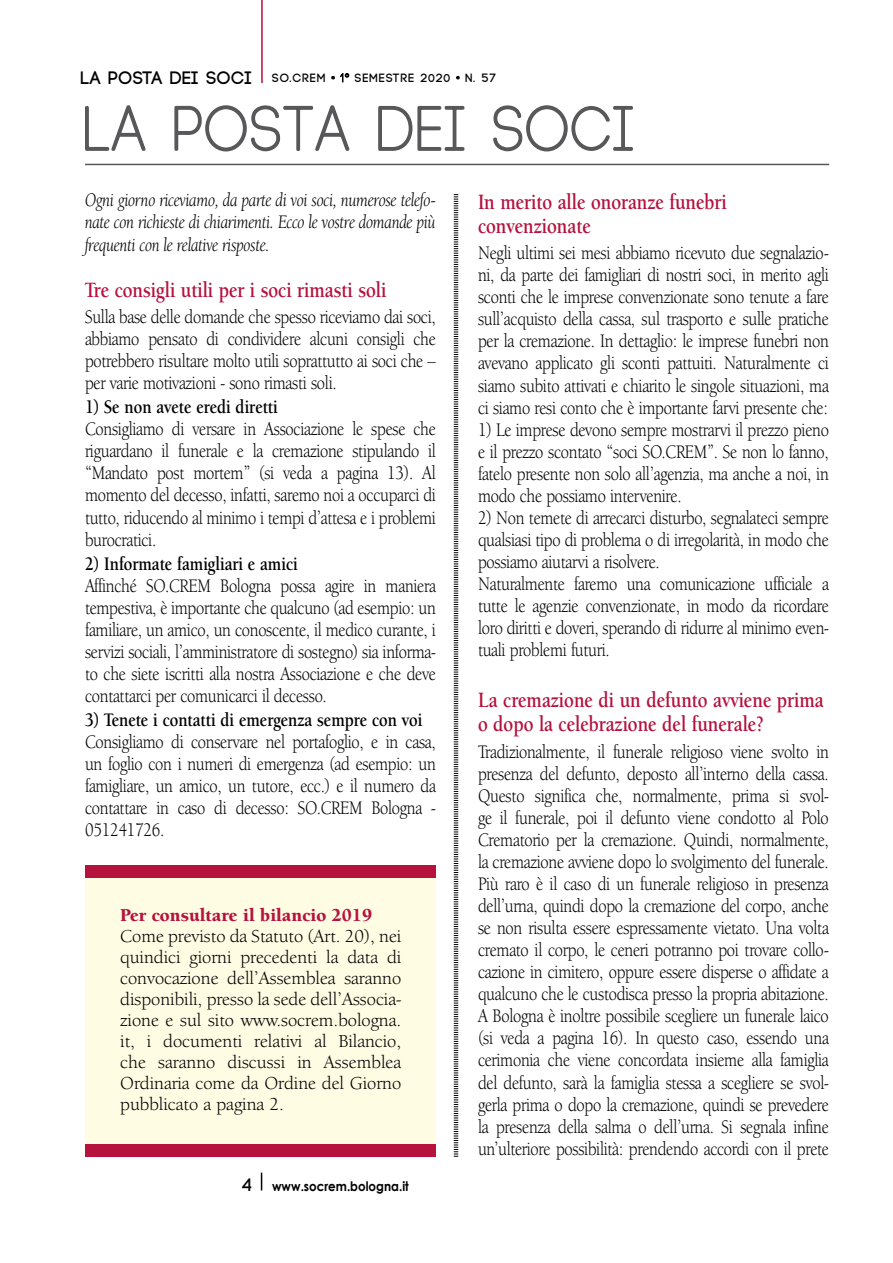
<style>
.page{position:relative;width:893px;height:1263px;background:#fff}
.page>*{position:absolute;margin:0;border:0;box-sizing:border-box;transform-origin:0 0}
.t1{font:700 22.5px/24px "Berkeley Oldstyle IT Cby BT";color:#b5123e;scale:.85 1}
.t2{font:19.65px/22px "Berkeley Oldstyle IT Cby BT";letter-spacing:-.015em;color:#000;text-align:justify;scale:.85 1}
.t3{font:italic 19.65px/22px "Berkeley Oldstyle IT Cby BT";letter-spacing:-.015em;color:#000;text-align:justify;scale:.85 1}
.t4{font:700 19.65px "Berkeley Oldstyle IT Cby BT";color:#000;scale:.85 1}
.t5{font:18.75px/21px "Berkeley Oldstyle IT Cby BT";color:#000;text-align:justify}
.t6{font:900 18.75px "Berkeley Oldstyle IT Cby BT";color:#b5123e}
.t7{font:700 18px "Code";letter-spacing:.04em;color:#000}
.t8{font:700 13.2px "Century Gothic";color:#000;scale:.9 1}
.t9{font:700 12px "Code";letter-spacing:.1em;color:#000}
.s1{font-family:"Helvetica";font-weight:400}
.s2{font-weight:300}
</style>
<div class="page">
<hr style="left:261px;top:0;width:2px;height:83px;background:#b5123e">
<svg style="left:261px;top:1172px;width:1px;height:18px"></svg>
<svg style="left:456px;top:76px;width:4px;height:4px"></svg>
<svg style="left:85px;top:105px;width:61px;height:46px"></svg>
<svg style="left:174px;top:71px;width:176px;height:81px"></svg>
<svg style="left:378px;top:105px;width:87px;height:46px"></svg>
<svg style="left:493px;top:105px;width:140px;height:47px"></svg>
<hr style="left:85px;top:164px;width:744px;height:1px;background:#58585a">
<svg style="left:453px;top:194px;width:6px;height:963px"></svg>
<div style="left:85px;top:871px;width:351px;height:279px;background:#fffce4"></div>
<div style="left:85px;top:865px;width:351px;height:13px;background:#b5123e"></div>
<div style="left:85px;top:1144px;width:351px;height:13px;background:#b5123e"></div>
<p class="t7" style="left:81px;top:68px;width:172px">LA POSTA DEI SOCI</p>
<p class="t9" style="left:272px;top:72px;width:225px">SO.CREM <span class="s1">•</span> <span class="s2">1</span><span class="s1">°</span> SEMESTRE 2020 <span class="s1">•</span> N. 57</p>
<p class="t3" style="left:85px;top:189px;width:414px">Ogni giorno riceviamo, da parte di voi soci, numerose telefo&shy;nate con richieste di chiarimenti. Ecco le vostre domande più frequenti con le relative risposte.</p>
<p class="t1" style="left:85px;top:277px;width:356px">Tre consigli utili per i soci rimasti soli</p>
<p class="t2" style="left:85px;top:306px;width:414px">Sulla base delle domande che spesso riceviamo dai soci, abbiamo pensato di condividere alcuni consigli che potrebbero risultare molto utili soprattutto ai soci che – per varie motivazioni - sono rimasti soli.</p>
<p class="t4" style="left:85px;top:395px;width:228px">1) Se non avete eredi diretti</p>
<p class="t2" style="left:85px;top:418px;width:414px">Consigliamo di versare in Associazione le spese che riguardano il funerale e la cremazione stipulando il “Mandato post mortem” (si veda a pagina 13). Al momento del decesso, infatti, saremo noi a occuparci di tutto, riducendo al minimo i tempi d’attesa e i problemi burocratici.</p>
<p class="t4" style="left:85px;top:551px;width:252px">2) Informate famigliari e amici</p>
<p class="t2" style="left:85px;top:574px;width:414px">Affinché SO.CREM Bologna possa agire in maniera tempestiva, è importante che qualcuno (ad esempio: un familiare, un amico, un conoscente, il medico curante, i servizi sociali, l’amministratore di sostegno) sia informa&shy;to che siete iscritti alla nostra Associazione e che deve contattarci per comunicarci il decesso.</p>
<p class="t4" style="left:85px;top:708px;width:398px">3) Tenete i contatti di emergenza sempre con voi</p>
<p class="t2" style="left:85px;top:730px;width:414px">Consigliamo di conservare nel portafoglio, e in casa, un foglio con i numeri di emergenza (ad esempio: un famigliare, un amico, un tutore, ecc.) e il numero da contattare in caso di decesso: SO.CREM Bologna - 051241726.</p>
<p class="t6" style="left:120px;top:904px;width:253px">Per consultare il bilancio 2019</p>
<p class="t5" style="left:120px;top:925px;width:283px">Come previsto da Statuto (Art. 20), nei quindici giorni precedenti la data di convocazione dell’Assemblea saranno disponibili, presso la sede dell’Associa&shy;zione e sul sito www.socrem.bologna. it, i documenti relativi al Bilancio, che saranno discussi in Assemblea Ordinaria come da Ordine del Giorno pubblicato a pagina 2.</p>
<p class="t7" style="left:242px;top:1175px;width:11px">4</p>
<p class="t8" style="left:272px;top:1178px;width:153px">www.socrem.bologna.it</p>
<p class="t1" style="left:478px;top:189px;width:294px">In merito alle onoranze funebri convenzionate</p>
<p class="t2" style="left:478px;top:242px;width:414px">Negli ultimi sei mesi abbiamo ricevuto due segnalazio&shy;ni, da parte dei famigliari di nostri soci, in merito agli sconti che le imprese convenzionate sono tenute a fare sull’acquisto della cassa, sul trasporto e sulle pratiche per la cremazione. In dettaglio: le imprese funebri non avevano applicato gli sconti pattuiti. Naturalmente ci siamo subito attivati e chiarito le singole situazioni, ma ci siamo resi conto che è importante farvi presente che:</p>
<p class="t2" style="left:478px;top:418px;width:414px">1) Le imprese devono sempre mostrarvi il prezzo pieno e il prezzo scontato “soci SO.CREM”. Se non lo fanno, fatelo presente non solo all’agenzia, ma anche a noi, in modo che possiamo intervenire.</p>
<p class="t2" style="left:478px;top:506px;width:414px;text-align:left">2) Non temete di arrecarci disturbo, segnalateci sempre qualsiasi tipo di problema o di irregolarità, in modo che possiamo aiutarvi a risolvere.<br>Naturalmente faremo una comunicazione ufficiale a tutte le agenzie convenzionate, in modo da ricordare loro diritti e doveri, sperando di ridurre al minimo even&shy;tuali problemi futuri.</p>
<p class="t1" style="left:478px;top:688px;width:408px">La cremazione di un defunto avviene prima o dopo la celebrazione del funerale?</p>
<p class="t2" style="left:478px;top:740px;width:414px">Tradizionalmente, il funerale religioso viene svolto in presenza del defunto, deposto all’interno della cassa.<br>Questo significa che, normalmente, prima si svol&shy;ge il funerale, poi il defunto viene condotto al Polo Crematorio per la cremazione. Quindi, normalmente, la cremazione avviene dopo lo svolgimento del funerale.<br>Più raro è il caso di un funerale religioso in presenza dell’urna, quindi dopo la cremazione del corpo, anche se non risulta essere espressamente vietato. Una volta cremato il corpo, le ceneri potranno poi trovare collo&shy;cazione in cimitero, oppure essere disperse o affidate a qualcuno che le custodisca presso la propria abitazione.<br>A Bologna è inoltre possibile scegliere un funerale laico (si veda a pagina 16). In questo caso, essendo una cerimonia che viene concordata insieme alla famiglia del defunto, sarà la famiglia stessa a scegliere se svol&shy;gerla prima o dopo la cremazione, quindi se prevedere la presenza della salma o dell’urna. Si segnala infine un’ulteriore possibilità: prendendo accordi con il prete</p>
</div>
